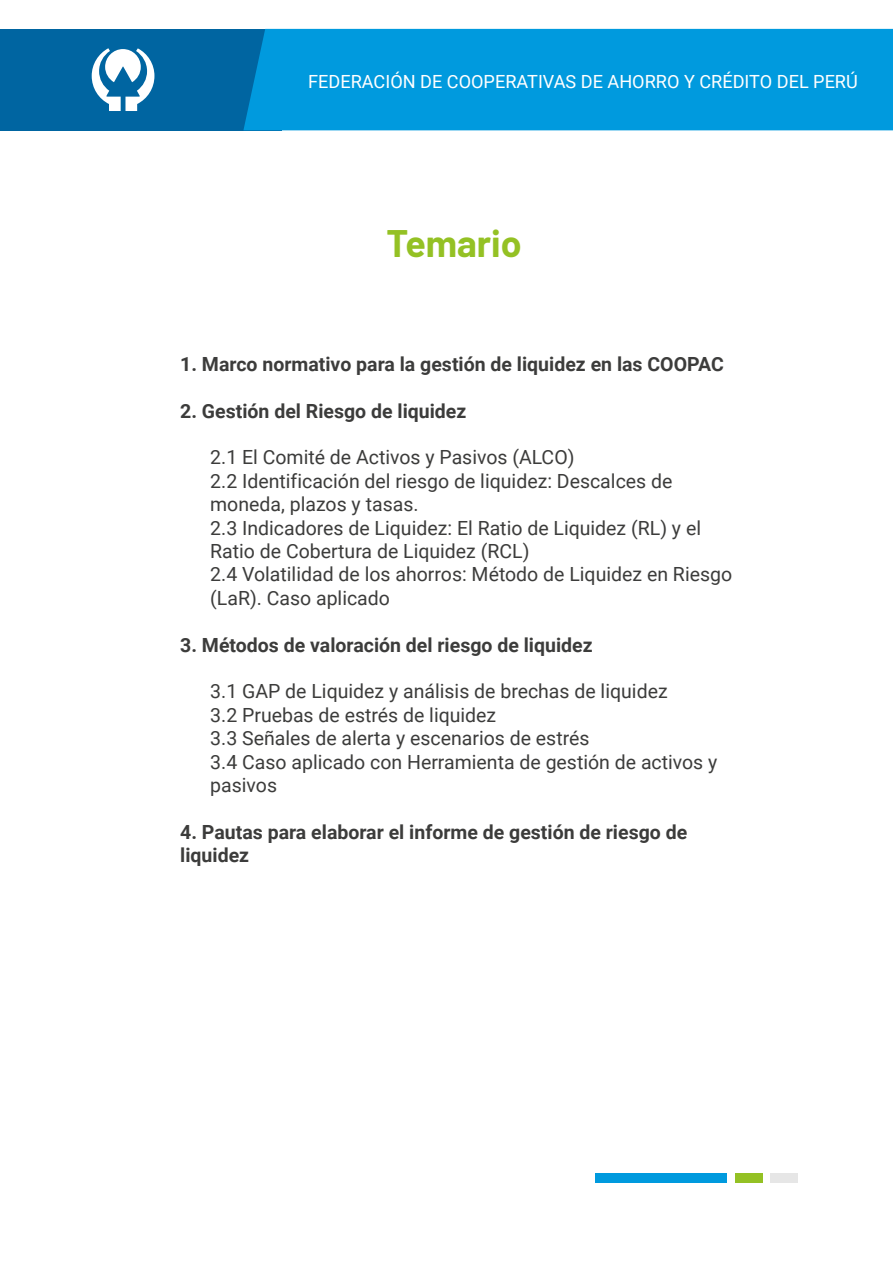
<style>
.page{position:relative;width:893px;height:1263px;background:#fff}
.page>*{position:absolute;margin:0;border:0;box-sizing:border-box;transform-origin:0 0}
.t1{font:700 37.5px "Barlow";color:#94c124}
.t2{font:19.5px/23.4px "Roboto";color:#3c3c3b}
.t3{font:700 19.5px/23.4px "Roboto";color:#3c3c3b}
.t4{font:18.15px "Roboto";color:#fff}
</style>
<div class="page">
<div style="left:595px;top:1173px;width:131px;height:10px;background:#009ade"></div>
<div style="left:736px;top:1173px;width:27px;height:10px;background:#94c124"></div>
<div style="left:770px;top:1173px;width:28px;height:10px;background:#e6e6e6"></div>
<div style="left:0;top:29px;width:281px;height:101px;background:#0065a1"></div>
<div style="left:243px;top:29px;width:650px;height:101px;background:#009ade"></div>
<svg style="left:92px;top:48px;width:62px;height:63px"></svg>
<p class="t4" style="left:308px;top:69px;width:551px">FEDERACIÓN DE COOPERATIVAS DE AHORRO Y CRÉDITO DEL PERÚ</p>
<h1 class="t1" style="left:387px;top:216px;width:137px">Temario</h1>
<p class="t3" style="left:180px;top:351px;width:545px">1. Marco normativo para la gestión de liquidez en las COOPAC</p>
<p class="t3" style="left:180px;top:398px;width:288px">2. Gestión del Riesgo de liquidez</p>
<p class="t2" style="left:210px;top:445px;width:523px">2.1 El Comité de Activos y Pasivos (ALCO)<br>2.2 Identificación del riesgo de liquidez: Descalces de moneda, plazos y tasas.<br>2.3 Indicadores de Liquidez: El Ratio de Liquidez (RL) y el Ratio de Cobertura de Liquidez (RCL)<br>2.4 Volatilidad de los ahorros: Método de Liquidez en Riesgo (LaR). Caso aplicado</p>
<p class="t3" style="left:180px;top:632px;width:414px">3. Métodos de valoración del riesgo de liquidez</p>
<p class="t2" style="left:210px;top:679px;width:509px">3.1 GAP de Liquidez y análisis de brechas de liquidez<br>3.2 Pruebas de estrés de liquidez<br>3.3 Señales de alerta y escenarios de estrés<br>3.4 Caso aplicado con Herramienta de gestión de activos y pasivos</p>
<p class="t3" style="left:180px;top:819px;width:508px">4. Pautas para elaborar el informe de gestión de riesgo de liquidez</p>
</div>
